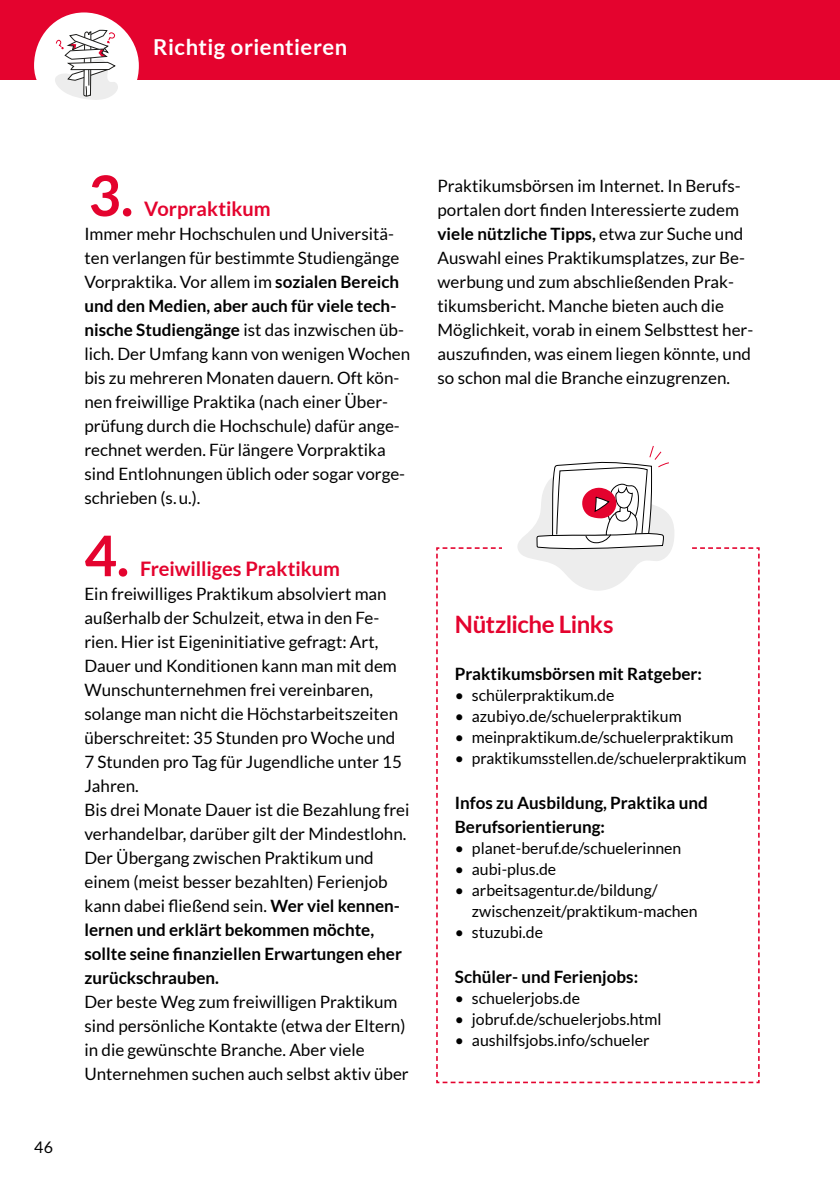
<style>
.page{position:relative;width:840px;height:1191px;background:#fff}
.page>*{position:absolute;margin:0;border:0;box-sizing:border-box;transform-origin:0 0}
.t1{font:700 56px "Lato";color:#e4032e}
.t2{font:700 24px "Lato";letter-spacing:-.02em;color:#e4032e}
.t3{font:700 22px "Lato";letter-spacing:.025em;color:#fff}
.t4{font:700 20px "Lato";letter-spacing:-.005em;color:#e4032e}
.t5{font:17px/24px "Lato";color:#000}
.t6{font:700 17px/24px "Lato";color:#000}
.t7{font:16px/21px "Lato";color:#000}
.s1{font-weight:700}
</style>
<div class="page">
<svg style="left:436px;top:446px;width:323px;height:637px"></svg>
<div style="left:0;top:0;width:839px;height:79px;background:#e4032e"></div>
<div style="left:34px;top:12px;width:105px;height:99px;background:#fff;border-radius:47px"></div>
<svg style="left:55px;top:30px;width:63px;height:70px"></svg>
<p class="t3" style="left:153px;top:35px;width:195px">Richtig orientieren</p>
<p class="t7" style="left:34px;top:1136px;width:20px">46</p>
<h1 class="t1" style="left:88px;top:164px;width:47px">3.</h1>
<p class="t4" style="left:144px;top:197px;width:128px">Vorpraktikum</p>
<p class="t5" style="left:84px;top:222px;width:327px">Immer mehr Hochschulen und Universitä&shy;ten verlangen für bestimmte Studiengänge Vorpraktika. Vor allem im <span class="s1">sozialen Bereich und den Medien, aber auch für viele tech&shy;nische Studiengänge</span> ist das inzwischen üb&shy;lich. Der Umfang kann von wenigen Wochen bis zu mehreren Monaten dauern. Oft kön&shy;nen freiwillige Praktika (nach einer Über&shy;prüfung durch die Hochschule) dafür ange&shy;rechnet werden. Für längere Vorpraktika sind Entlohnungen üblich oder sogar vorge&shy;schrieben (s.u.).</p>
<h1 class="t1" style="left:84px;top:524px;width:46px">4.</h1>
<p class="t4" style="left:140px;top:557px;width:201px">Freiwilliges Praktikum</p>
<p class="t5" style="left:84px;top:582px;width:326px">Ein freiwilliges Praktikum absolviert man außerhalb der Schulzeit, etwa in den Fe&shy;rien. Hier ist Eigeninitiative gefragt: Art, Dauer und Konditionen kann man mit dem Wunschunternehmen frei vereinbaren, solange man nicht die Höchstarbeitszeiten überschreitet: 35 Stunden pro Woche und<br>7 Stunden pro Tag für Jugendliche unter 15<br>Jahren.<br>Bis drei Monate Dauer ist die Bezahlung frei verhandelbar, darüber gilt der Mindestlohn.<br>Der Übergang zwischen Praktikum und einem (meist besser bezahlten) Ferienjob kann dabei fließend sein. <span class="s1">Wer viel kennen&shy;lernen und erklärt bekommen möchte, sollte seine finanziellen Erwartungen eher zurückschrauben.</span></p>
<p class="t5" style="left:84px;top:990px;width:326px">Der beste Weg zum freiwilligen Praktikum sind persönliche Kontakte (etwa der Eltern) in die gewünschte Branche. Aber viele Unternehmen suchen auch selbst aktiv über</p>
<p class="t5" style="left:437px;top:174px;width:317px">Praktikumsbörsen im Internet. In Berufs&shy;portalen dort finden Interessierte zudem <span class="s1">viele nützliche Tipps,</span> etwa zur Suche und Auswahl eines Praktikumsplatzes, zur Be&shy;werbung und zum abschließenden Prak&shy;tikumsbericht. Manche bieten auch die Möglichkeit, vorab in einem Selbsttest her&shy;auszufinden, was einem liegen könnte, und so schon mal die Branche einzugrenzen.</p>
<h2 class="t2" style="left:454px;top:610px;width:160px">Nützliche Links</h2>
<p class="t6" style="left:454px;top:661px;width:248px">Praktikumsbörsen mit Ratgeber:</p>
<p class="t7" style="left:454px;top:684px;width:161px">• schülerpraktikum.de</p>
<p class="t7" style="left:454px;top:705px;width:228px">• azubiyo.de/schuelerpraktikum</p>
<p class="t7" style="left:454px;top:726px;width:280px">• meinpraktikum.de/schuelerpraktikum</p>
<p class="t7" style="left:454px;top:747px;width:293px">• praktikumsstellen.de/schuelerpraktikum</p>
<p class="t6" style="left:454px;top:790px;width:254px">Infos zu Ausbildung, Praktika und<br>Berufsorientierung:</p>
<p class="t7" style="left:454px;top:837px;width:228px">• planet-beruf.de/schuelerinnen</p>
<p class="t7" style="left:454px;top:858px;width:103px">• aubi-plus.de</p>
<p class="t7" style="left:471px;top:879px;width:227px;text-indent:-17px">• arbeitsagentur.de/bildung/ zwischenzeit/praktikum-machen</p>
<p class="t7" style="left:454px;top:921px;width:90px">• stuzubi.de</p>
<p class="t6" style="left:454px;top:964px;width:185px">Schüler- und Ferienjobs:</p>
<p class="t7" style="left:454px;top:987px;width:127px">• schuelerjobs.de</p>
<p class="t7" style="left:454px;top:1008px;width:208px">• jobruf.de/schuelerjobs.html</p>
<p class="t7" style="left:454px;top:1029px;width:196px">• aushilfsjobs.info/schueler</p>
</div>
